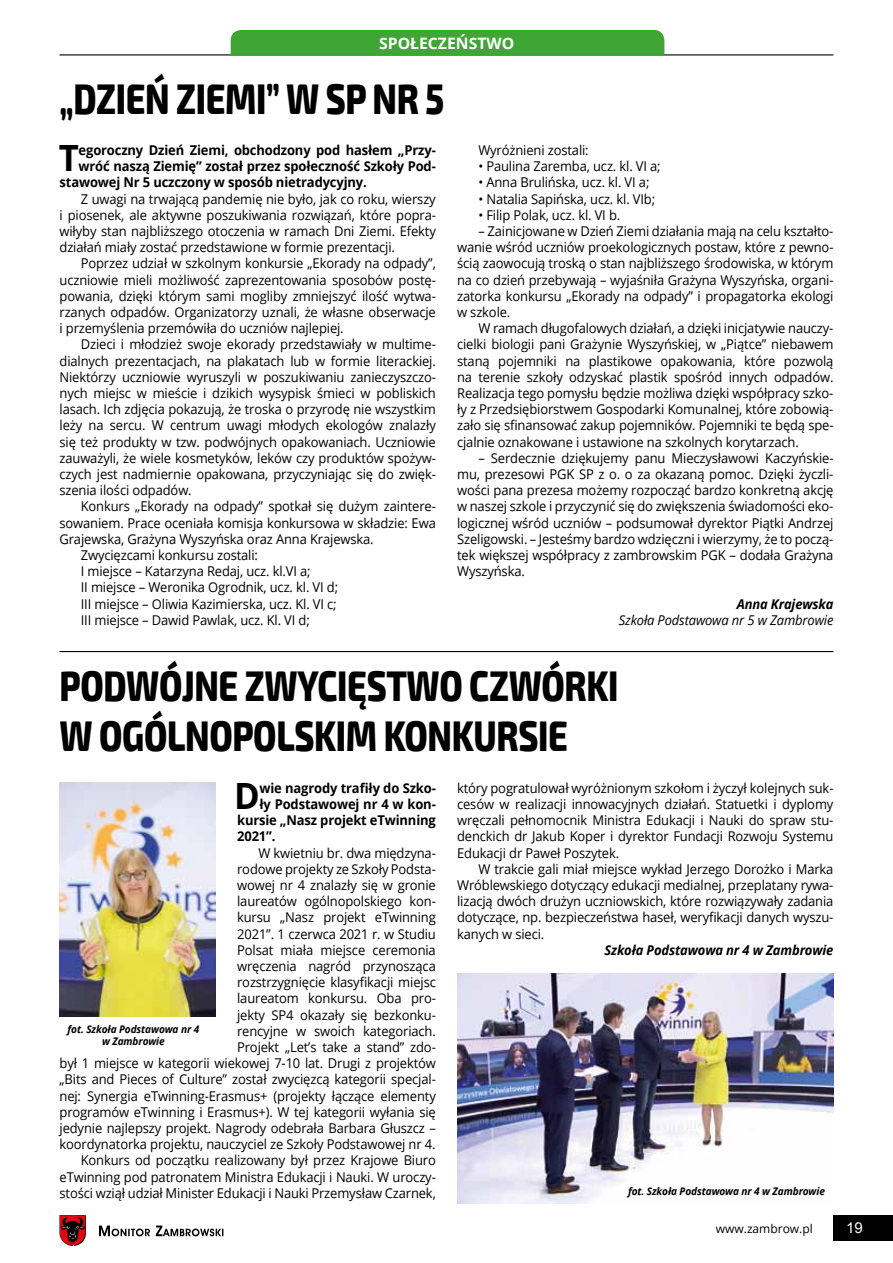
<style>
.page{position:relative;width:893px;height:1263px;background:#fff}
.page>*{position:absolute;margin:0;border:0;box-sizing:border-box;transform-origin:0 0}
.t1{font:800 42px/50.4px "Exo 2";letter-spacing:-.01em;color:#000;scale:.8 1}
.t2{font:700 36.15px "Open Sans";color:#000;scale:.96 1}
.t3{font:700 15.75px "Open Sans";color:#fff}
.t4{font:15px "Arial";color:#fff}
.t5{font:13.5px/16.2px "Open Sans";letter-spacing:-.01em;color:#000;text-align:justify;scale:.96 1}
.t6{font:700 13.5px "Open Sans";letter-spacing:-.01em;color:#000;scale:.96 1}
.t7{font:italic 700 13.5px "Open Sans";letter-spacing:-.01em;color:#000;scale:.96 1}
.t8{font:italic 13.5px "Open Sans";letter-spacing:-.01em;color:#000;scale:.96 1}
.t9{font:12px "Open Sans";color:#000}
.t10{font:italic 700 10.5px/12.6px "Open Sans";letter-spacing:-.01em;color:#000;text-align:center;scale:.96 1}
</style>
<div class="page">
<svg style="left:99px;top:1225px;width:51px;height:11px"></svg>
<svg style="left:156px;top:1225px;width:67px;height:11px"></svg>
<svg style="left:60px;top:1215px;width:26px;height:31px"></svg>
<div style="left:833px;top:1215px;width:60px;height:25px;background:#000"></div>
<hr style="left:60px;top:54px;width:773px;height:1px;background:#000">
<div style="left:231px;top:30px;width:433px;height:25px;background:#3fa535"></div>
<hr style="left:60px;top:651px;width:773px;height:1px;background:#000">
<img style="left:60px;top:782px;width:156px;height:234px">
<img style="left:457px;top:974px;width:376px;height:229px">
<p class="t3" style="left:379px;top:32px;width:90px">Społeczeństwo</p>
<h1 class="t1" style="left:60px;top:75px;width:482px">„DZIEŃ ZIEMI” W SP NR 5</h1>
<h2 class="t2" style="left:59px;top:132px;width:22px">T</h2>
<p class="t6" style="left:79px;top:140px;width:374px">egoroczny Dzień Ziemi, obchodzony pod hasłem „Przy-</p>
<p class="t5" style="left:478px;top:142px;width:116px">Wyróżnieni zostali:</p>
<p class="t5" style="left:478px;top:158px;width:191px">• Paulina Zaremba, ucz. kl. VI a;</p>
<p class="t5" style="left:478px;top:174px;width:180px">• Anna Brulińska, ucz. kl. VI a;</p>
<p class="t5" style="left:478px;top:190px;width:186px">• Natalia Sapińska, ucz. kl. VIb;</p>
<p class="t5" style="left:478px;top:206px;width:149px">• Filip Polak, ucz. kl. VI b.</p>
<p class="t5" style="left:457px;top:223px;width:394px;text-indent:21px">– Zainicjowane w Dzień Ziemi działania mają na celu kształto&shy;wanie wśród uczniów proekologicznych postaw, które z pewno&shy;ścią zaowocują troską o stan najbliższego środowiska, w którym na co dzień przebywają – wyjaśniła Grażyna Wyszyńska, organi&shy;zatorka konkursu „Ekorady na odpady” i propagatorka ekologi w szkole.</p>
<p class="t5" style="left:457px;top:320px;width:394px;text-indent:21px">W ramach długofalowych działań, a dzięki inicjatywie nauczy&shy;cielki biologii pani Grażynie Wyszyńskiej, w „Piątce” niebawem staną pojemniki na plastikowe opakowania, które pozwolą na terenie szkoły odzyskać plastik spośród innych odpadów.<br>Realizacja tego pomysłu będzie możliwa dzięki współpracy szko&shy;ły z Przedsiębiorstwem Gospodarki Komunalnej, które zobowią&shy;zało się sfinansować zakup pojemników. Pojemniki te będą spe&shy;cjalnie oznakowane i ustawione na szkolnych korytarzach.</p>
<p class="t5" style="left:457px;top:449px;width:394px;text-indent:21px">– Serdecznie dziękujemy panu Mieczysławowi Kaczyńskie&shy;mu, prezesowi PGK SP z o. o za okazaną pomoc. Dzięki życzli&shy;wości pana prezesa możemy rozpocząć bardzo konkretną akcję w naszej szkole i przyczynić się do zwiększenia świadomości eko&shy;logicznej wśród uczniów – podsumował dyrektor Piątki Andrzej Szeligowski. – Jesteśmy bardzo wdzięczni i wierzymy, że to począ&shy;tek większej współpracy z zambrowskim PGK – dodała Grażyna Wyszyńska.</p>
<p class="t7" style="left:737px;top:594px;width:102px">Anna Krajewska</p>
<p class="t8" style="left:619px;top:611px;width:225px">Szkoła Podstawowa nr 5 w Zambrowie</p>
<h1 class="t1" style="left:60px;top:662px;width:700px">PODWÓJNE ZWYCIĘSTWO CZWÓRKI<br>W OGÓLNOPOLSKIM KONKURSIE</h1>
<h2 class="t2" style="left:234px;top:770px;width:28px">D</h2>
<p class="t6" style="left:259px;top:778px;width:185px">wie nagrody trafiły do Szko-</p>
<p class="t6" style="left:79px;top:157px;width:374px">wróć naszą Ziemię” został przez społeczność Szkoły Pod-</p>
<p class="t6" style="left:60px;top:173px;width:322px">stawowej Nr 5 uczczony w sposób nietradycyjny.</p>
<p class="t5" style="left:60px;top:190px;width:394px;text-indent:21px">Z uwagi na trwającą pandemię nie było, jak co roku, wierszy i piosenek, ale aktywne poszukiwania rozwiązań, które popra&shy;wiłyby stan najbliższego otoczenia w ramach Dni Ziemi. Efekty działań miały zostać przedstawione w formie prezentacji.</p>
<p class="t5" style="left:60px;top:255px;width:393px;text-indent:21px">Poprzez udział w szkolnym konkursie „Ekorady na odpady”, uczniowie mieli możliwość zaprezentowania sposobów postę&shy;powania, dzięki którym sami mogliby zmniejszyć ilość wytwa&shy;rzanych odpadów. Organizatorzy uznali, że własne obserwacje i przemyślenia przemówiła do uczniów najlepiej.</p>
<p class="t5" style="left:60px;top:336px;width:394px;text-indent:21px">Dzieci i młodzież swoje ekorady przedstawiały w multime&shy;dialnych prezentacjach, na plakatach lub w formie literackiej.<br>Niektórzy uczniowie wyruszyli w poszukiwaniu zanieczyszczo&shy;nych miejsc w mieście i dzikich wysypisk śmieci w pobliskich lasach. Ich zdjęcia pokazują, że troska o przyrodę nie wszystkim leży na sercu. W centrum uwagi młodych ekologów znalazły się też produkty w tzw. podwójnych opakowaniach. Uczniowie zauważyli, że wiele kosmetyków, leków czy produktów spożyw&shy;czych jest nadmiernie opakowana, przyczyniając się do zwięk&shy;szenia ilości odpadów.</p>
<p class="t5" style="left:81px;top:498px;width:371px">Konkurs „Ekorady na odpady” spotkał się dużym zaintere-</p>
<p class="t5" style="left:60px;top:514px;width:393px">sowaniem. Prace oceniała komisja konkursowa w składzie: Ewa</p>
<p class="t5" style="left:60px;top:530px;width:329px">Grajewska, Grażyna Wyszyńska oraz Anna Krajewska.</p>
<p class="t5" style="left:81px;top:547px;width:186px">Zwycięzcami konkursu zostali:</p>
<p class="t5" style="left:81px;top:563px;width:241px">I miejsce – Katarzyna Redaj, ucz. kl.VI a;</p>
<p class="t5" style="left:81px;top:579px;width:270px">II miejsce – Weronika Ogrodnik, ucz. kl. VI d;</p>
<p class="t5" style="left:81px;top:595px;width:268px">III miejsce – Oliwia Kazimierska, ucz. Kl. VI c;</p>
<p class="t5" style="left:81px;top:611px;width:240px">III miejsce – Dawid Pawlak, ucz. Kl. VI d;</p>
<p class="t5" style="left:457px;top:779px;width:394px">który pogratulował wyróżnionym szkołom i życzył kolejnych suk&shy;cesów w realizacji innowacyjnych działań. Statuetki i dyplomy wręczali pełnomocnik Ministra Edukacji i Nauki do spraw stu&shy;denckich dr Jakub Koper i dyrektor Fundacji Rozwoju Systemu Edukacji dr Paweł Poszytek.</p>
<p class="t5" style="left:457px;top:860px;width:393px;text-indent:21px">W trakcie gali miał miejsce wykład Jerzego Dorożko i Marka Wróblewskiego dotyczący edukacji medialnej, przeplatany rywa&shy;lizacją dwóch drużyn uczniowskich, które rozwiązywały zadania dotyczące, np. bezpieczeństwa haseł, weryfikacji danych wyszu&shy;kanych w sieci.</p>
<p class="t7" style="left:604px;top:940px;width:240px">Szkoła Podstawowa nr 4 w Zambrowie</p>
<p class="t6" style="left:259px;top:794px;width:185px">ły Podstawowej nr 4 w kon-</p>
<p class="t6" style="left:237px;top:811px;width:208px">kursie „Nasz projekt eTwinning</p>
<p class="t6" style="left:237px;top:827px;width:42px">2021”.</p>
<p class="t5" style="left:60px;top:844px;width:394px;text-align:right">W kwietniu br. dwa międzyna-<br>rodowe projekty ze Szkoły Podsta-<br>wowej nr 4 znalazły się w gronie<br>laureatów ogólnopolskiego kon-<br>kursu „Nasz projekt eTwinning<br>2021”. 1 czerwca 2021 r. w Studiu<br>Polsat miała miejsce ceremonia<br>wręczenia nagród przynosząca<br>rozstrzygnięcie klasyfikacji miejsc<br>laureatom konkursu. Oba pro-<br>jekty SP4 okazały się bezkonku-<br>rencyjne w swoich kategoriach.<br>Projekt „Let’s take a stand” zdo-<br>był 1 miejsce w kategorii wiekowej 7-10 lat. Drugi z projektów „Bits and Pieces of Culture” został zwycięzcą kategorii specjal&shy;nej: Synergia eTwinning-Erasmus+ (projekty łączące elementy programów eTwinning i Erasmus+). W tej kategorii wyłania się jedynie najlepszy projekt. Nagrody odebrała Barbara Głuszcz – koordynatorka projektu, nauczyciel ze Szkoły Podstawowej nr 4.<br>Konkurs od początku realizowany był przez Krajowe Biuro eTwinning pod patronatem Ministra Edukacji i Nauki. W uroczy&shy;stości wziął udział Minister Edukacji i Nauki Przemysław Czarnek,</p>
<p class="t10" style="left:68px;top:1022px;width:139px">fot. Szkoła Podstawowa nr 4 w Zambrowie</p>
<p class="t10" style="left:628px;top:1185px;width:207px">fot. Szkoła Podstawowa nr 4 w Zambrowie</p>
<p class="t9" style="left:716px;top:1221px;width:99px">www.zambrow.pl</p>
<p class="t4" style="left:846px;top:1218px;width:18px">19</p>
</div>
